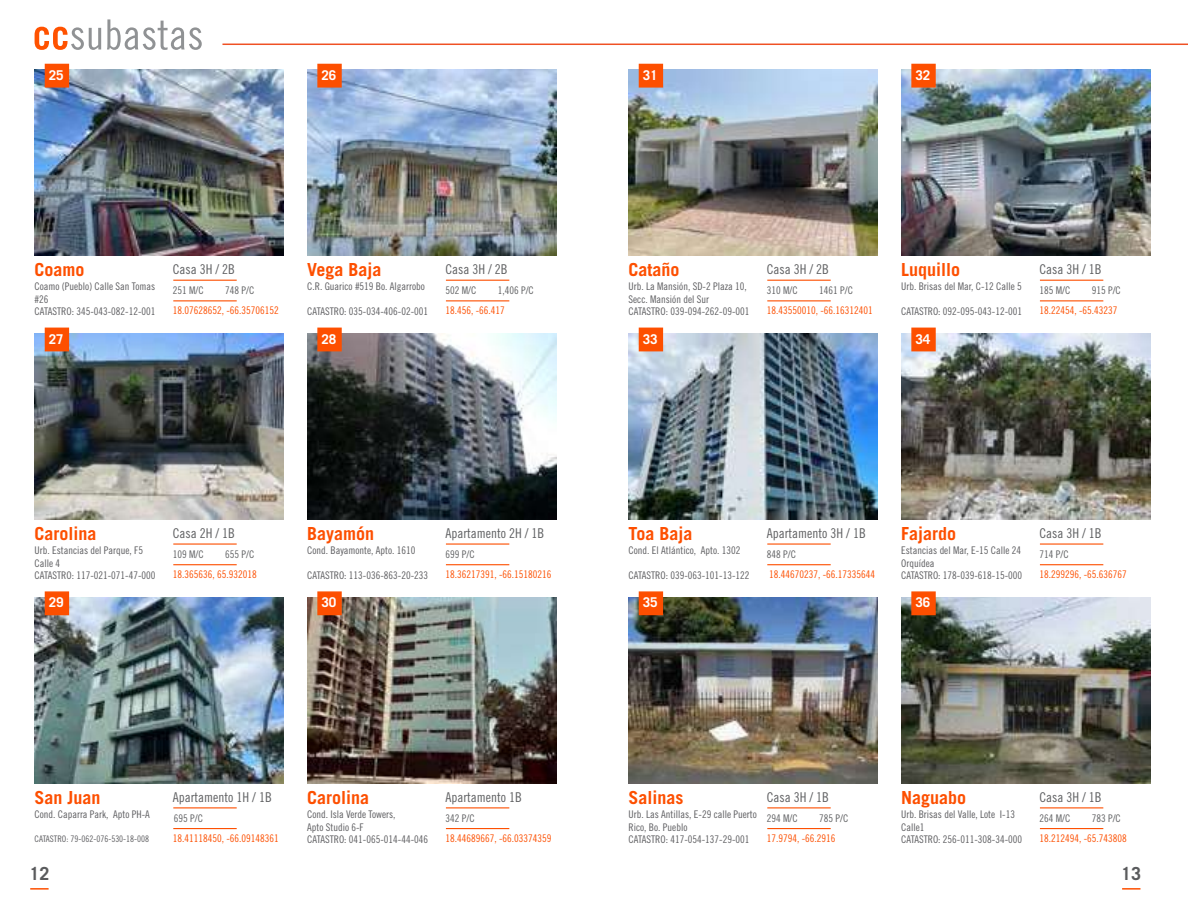
<style>
.page{position:relative;width:1188px;height:918px;background:#fff}
.page>*{position:absolute;margin:0;border:0;box-sizing:border-box;transform-origin:0 0}
.t1{font:700 18px "Trade Gothic LT Std";color:#fd4f00}
.t2{font:700 18px "Trade Gothic LT Std";color:#5a5b5d}
.t3{font:13.5px "Trade Gothic LT Std Cn 18";color:#5f6062}
.t4{font:700 13.5px "Trade Gothic LT Std";color:#fff}
.t5{font:10.5px/12.5px "Trade Gothic LT Std Cn 18";color:#5d5d60}
.t6{font:10.5px "Trade Gothic LT Std Cn 18";color:#fd4f00}
.t7{font:10.5px "Trade Gothic LT Std Cn 18";color:#5f6062}
.t8{font:9px "Trade Gothic LT Std Cn 18";color:#5d5d60}
</style>
<div class="page">
<svg style="left:30px;top:888px;width:19px;height:2px"></svg>
<svg style="left:1122px;top:888px;width:18px;height:2px"></svg>
<hr style="left:222px;top:44px;width:966px;height:1px;background:#ef5124">
<svg style="left:35px;top:27px;width:66px;height:23px"></svg>
<svg style="left:107px;top:19px;width:95px;height:31px"></svg>
<img style="left:35px;top:69px;width:248px;height:187px">
<div style="left:45px;top:64px;width:24px;height:24px;background:#fd4f00"></div>
<hr style="left:173px;top:280px;width:64px;height:1px;background:#fd4f00">
<hr style="left:173px;top:300px;width:64px;height:1px;background:#fd4f00">
<img style="left:307px;top:69px;width:249px;height:187px">
<div style="left:317px;top:64px;width:25px;height:24px;background:#fd4f00;border:2px solid #fd4f00"></div>
<hr style="left:446px;top:280px;width:63px;height:1px;background:#fd4f00">
<hr style="left:446px;top:300px;width:63px;height:1px;background:#fd4f00">
<img style="left:35px;top:333px;width:248px;height:187px">
<div style="left:45px;top:328px;width:24px;height:23px;background:#fd4f00"></div>
<hr style="left:173px;top:543px;width:64px;height:2px;background:#fd4f00">
<hr style="left:173px;top:564px;width:64px;height:1px;background:#fd4f00">
<img style="left:307px;top:333px;width:249px;height:187px">
<div style="left:317px;top:328px;width:25px;height:23px;background:#fd4f00;border:2px solid #fd4f00"></div>
<hr style="left:446px;top:543px;width:63px;height:2px;background:#fd4f00">
<hr style="left:446px;top:564px;width:63px;height:1px;background:#fd4f00">
<img style="left:35px;top:597px;width:248px;height:186px">
<div style="left:45px;top:591px;width:24px;height:24px;background:#fd4f00"></div>
<hr style="left:173px;top:807px;width:64px;height:1px;background:#fd4f00">
<hr style="left:173px;top:828px;width:64px;height:1px;background:#fd4f00">
<img style="left:307px;top:597px;width:249px;height:186px">
<div style="left:317px;top:591px;width:25px;height:24px;background:#fd4f00;border:2px solid #fd4f00"></div>
<hr style="left:446px;top:807px;width:63px;height:1px;background:#fd4f00">
<hr style="left:446px;top:828px;width:63px;height:1px;background:#fd4f00">
<img style="left:629px;top:69px;width:248px;height:187px">
<div style="left:639px;top:64px;width:24px;height:24px;background:#fd4f00"></div>
<hr style="left:767px;top:280px;width:64px;height:1px;background:#fd4f00">
<hr style="left:767px;top:300px;width:64px;height:1px;background:#fd4f00">
<img style="left:901px;top:69px;width:249px;height:187px">
<div style="left:911px;top:64px;width:25px;height:24px;background:#fd4f00;border:2px solid #fd4f00"></div>
<hr style="left:1040px;top:280px;width:63px;height:1px;background:#fd4f00">
<hr style="left:1040px;top:300px;width:63px;height:1px;background:#fd4f00">
<img style="left:629px;top:333px;width:248px;height:187px">
<div style="left:639px;top:328px;width:24px;height:23px;background:#fd4f00"></div>
<hr style="left:767px;top:543px;width:64px;height:2px;background:#fd4f00">
<hr style="left:767px;top:564px;width:64px;height:1px;background:#fd4f00">
<img style="left:901px;top:333px;width:249px;height:187px">
<div style="left:911px;top:328px;width:25px;height:23px;background:#fd4f00;border:2px solid #fd4f00"></div>
<hr style="left:1040px;top:543px;width:63px;height:2px;background:#fd4f00">
<hr style="left:1040px;top:564px;width:63px;height:1px;background:#fd4f00">
<img style="left:629px;top:597px;width:248px;height:186px">
<div style="left:639px;top:591px;width:24px;height:24px;background:#fd4f00"></div>
<hr style="left:767px;top:807px;width:64px;height:1px;background:#fd4f00">
<hr style="left:767px;top:828px;width:64px;height:1px;background:#fd4f00">
<img style="left:901px;top:597px;width:249px;height:186px">
<div style="left:911px;top:591px;width:25px;height:24px;background:#fd4f00;border:2px solid #fd4f00"></div>
<hr style="left:1040px;top:807px;width:63px;height:1px;background:#fd4f00">
<hr style="left:1040px;top:828px;width:63px;height:1px;background:#fd4f00">
<p class="t4" style="left:49px;top:67px;width:17px">25</p>
<p class="t4" style="left:321px;top:67px;width:17px">26</p>
<p class="t4" style="left:643px;top:67px;width:17px">31</p>
<p class="t4" style="left:915px;top:67px;width:17px">32</p>
<h1 class="t1" style="left:35px;top:259px;width:52px">Coamo</h1>
<p class="t3" style="left:173px;top:261px;width:64px">Casa 3H / 2B</p>
<h1 class="t1" style="left:307px;top:259px;width:76px">Vega Baja</h1>
<p class="t3" style="left:445px;top:261px;width:64px">Casa 3H / 2B</p>
<h1 class="t1" style="left:629px;top:259px;width:53px">Cataño</h1>
<p class="t3" style="left:767px;top:261px;width:64px">Casa 3H / 2B</p>
<h1 class="t1" style="left:901px;top:259px;width:61px">Luquillo</h1>
<p class="t3" style="left:1039px;top:261px;width:64px">Casa 3H / 1B</p>
<p class="t5" style="left:35px;top:280px;width:123px">Coamo (Pueblo) Calle San Tomas #26<br>CATASTRO: 345-043-082-12-001</p>
<p class="t7" style="left:173px;top:284px;width:32px">251 M/C</p>
<p class="t6" style="left:173px;top:304px;width:108px">18.07628652, -66.35706152</p>
<p class="t7" style="left:225px;top:284px;width:31px">748 P/C</p>
<p class="t5" style="left:307px;top:280px;width:119px">C.R. Guarico #519 Bo. Algarrobo</p>
<p class="t5" style="left:307px;top:305px;width:123px">CATASTRO: 035-034-406-02-001</p>
<p class="t7" style="left:445px;top:284px;width:32px">502 M/C</p>
<p class="t6" style="left:445px;top:304px;width:61px">18.456, -66.417</p>
<p class="t7" style="left:498px;top:284px;width:38px">1,406 P/C</p>
<p class="t5" style="left:629px;top:280px;width:123px">Urb. La Mansión, SD-2 Plaza 10,<br>Secc. Mansión del Sur<br>CATASTRO: 039-094-262-09-001</p>
<p class="t7" style="left:767px;top:284px;width:32px">310 M/C</p>
<p class="t6" style="left:767px;top:304px;width:108px">18.43550010, -66.16312401</p>
<p class="t7" style="left:819px;top:284px;width:35px">1461 P/C</p>
<p class="t5" style="left:901px;top:280px;width:122px">Urb. Brisas del Mar, C-12 Calle 5</p>
<p class="t5" style="left:901px;top:305px;width:123px">CATASTRO: 092-095-043-12-001</p>
<p class="t7" style="left:1039px;top:284px;width:32px">185 M/C</p>
<p class="t6" style="left:1039px;top:304px;width:80px">18.22454, -65.43237</p>
<p class="t7" style="left:1092px;top:284px;width:31px">915 P/C</p>
<p class="t4" style="left:49px;top:330px;width:17px">27</p>
<p class="t4" style="left:321px;top:330px;width:17px">28</p>
<p class="t4" style="left:643px;top:330px;width:17px">33</p>
<p class="t4" style="left:915px;top:330px;width:17px">34</p>
<h1 class="t1" style="left:35px;top:523px;width:64px">Carolina</h1>
<p class="t3" style="left:173px;top:525px;width:64px">Casa 2H / 1B</p>
<h1 class="t1" style="left:307px;top:523px;width:68px">Bayamón</h1>
<p class="t3" style="left:445px;top:525px;width:100px">Apartamento 2H / 1B</p>
<h1 class="t1" style="left:629px;top:523px;width:66px">Toa Baja</h1>
<p class="t3" style="left:767px;top:525px;width:100px">Apartamento 3H / 1B</p>
<h1 class="t1" style="left:901px;top:523px;width:56px">Fajardo</h1>
<p class="t3" style="left:1039px;top:525px;width:64px">Casa 3H / 1B</p>
<p class="t5" style="left:35px;top:544px;width:123px">Urb. Estancias del Parque, F5<br>Calle 4<br>CATASTRO: 117-021-071-47-000</p>
<p class="t7" style="left:173px;top:548px;width:32px">109 M/C</p>
<p class="t6" style="left:173px;top:568px;width:85px">18.365636, 65.932018</p>
<p class="t7" style="left:225px;top:548px;width:31px">655 P/C</p>
<p class="t5" style="left:307px;top:544px;width:110px">Cond. Bayamonte, Apto. 1610</p>
<p class="t5" style="left:307px;top:569px;width:123px">CATASTRO: 113-036-863-20-233</p>
<p class="t7" style="left:446px;top:548px;width:31px">699 P/C</p>
<p class="t6" style="left:445px;top:568px;width:108px">18.36217391, -66.15180216</p>
<p class="t5" style="left:629px;top:544px;width:113px">Cond. El Atlántico, Apto. 1302</p>
<p class="t5" style="left:629px;top:569px;width:123px">CATASTRO: 039-063-101-13-122</p>
<p class="t7" style="left:767px;top:548px;width:31px">848 P/C</p>
<p class="t6" style="left:769px;top:568px;width:108px">18.44670237, -66.17335644</p>
<p class="t5" style="left:901px;top:544px;width:123px">Estancias del Mar, E-15 Calle 24<br>Orquídea<br>CATASTRO: 178-039-618-15-000</p>
<p class="t7" style="left:1040px;top:548px;width:31px">714 P/C</p>
<p class="t6" style="left:1039px;top:568px;width:89px">18.299296, -65.636767</p>
<p class="t4" style="left:49px;top:594px;width:17px">29</p>
<p class="t4" style="left:321px;top:594px;width:17px">30</p>
<p class="t4" style="left:643px;top:594px;width:17px">35</p>
<p class="t4" style="left:915px;top:594px;width:17px">36</p>
<h1 class="t1" style="left:35px;top:786px;width:68px">San Juan</h1>
<p class="t3" style="left:173px;top:789px;width:100px">Apartamento 1H / 1B</p>
<h1 class="t1" style="left:307px;top:786px;width:64px">Carolina</h1>
<p class="t3" style="left:445px;top:789px;width:78px">Apartamento 1B</p>
<h1 class="t1" style="left:629px;top:786px;width:57px">Salinas</h1>
<p class="t3" style="left:767px;top:789px;width:64px">Casa 3H / 1B</p>
<h1 class="t1" style="left:901px;top:786px;width:66px">Naguabo</h1>
<p class="t3" style="left:1039px;top:789px;width:64px">Casa 3H / 1B</p>
<p class="t5" style="left:35px;top:808px;width:117px">Cond. Caparra Park, Apto PH-A</p>
<p class="t8" style="left:35px;top:833px;width:116px">CATASTRO: 79-062-076-530-18-008</p>
<p class="t7" style="left:174px;top:812px;width:31px">695 P/C</p>
<p class="t6" style="left:173px;top:832px;width:108px">18.41118450, -66.09148361</p>
<p class="t5" style="left:307px;top:808px;width:123px">Cond. Isla Verde Towers,<br>Apto Studio 6-F<br>CATASTRO: 041-065-014-44-046</p>
<p class="t7" style="left:446px;top:812px;width:31px">342 P/C</p>
<p class="t6" style="left:445px;top:832px;width:108px">18.44689667, -66.03374359</p>
<p class="t5" style="left:629px;top:808px;width:130px">Urb. Las Antillas, E-29 calle Puerto<br>Rico, Bo. Pueblo<br>CATASTRO: 417-054-137-29-001</p>
<p class="t7" style="left:767px;top:812px;width:32px">294 M/C</p>
<p class="t6" style="left:767px;top:832px;width:70px">17.9794, -66.2916</p>
<p class="t7" style="left:819px;top:812px;width:31px">785 P/C</p>
<p class="t5" style="left:901px;top:808px;width:123px">Urb. Brisas del Valle, Lote I-13<br>Calle1<br>CATASTRO: 256-011-308-34-000</p>
<p class="t7" style="left:1039px;top:812px;width:32px">264 M/C</p>
<p class="t6" style="left:1039px;top:832px;width:89px">18.212494, -65.743808</p>
<p class="t7" style="left:1092px;top:812px;width:31px">783 P/C</p>
<h1 class="t2" style="left:29px;top:863px;width:22px">12</h1>
<h1 class="t2" style="left:1121px;top:863px;width:22px">13</h1>
</div>
